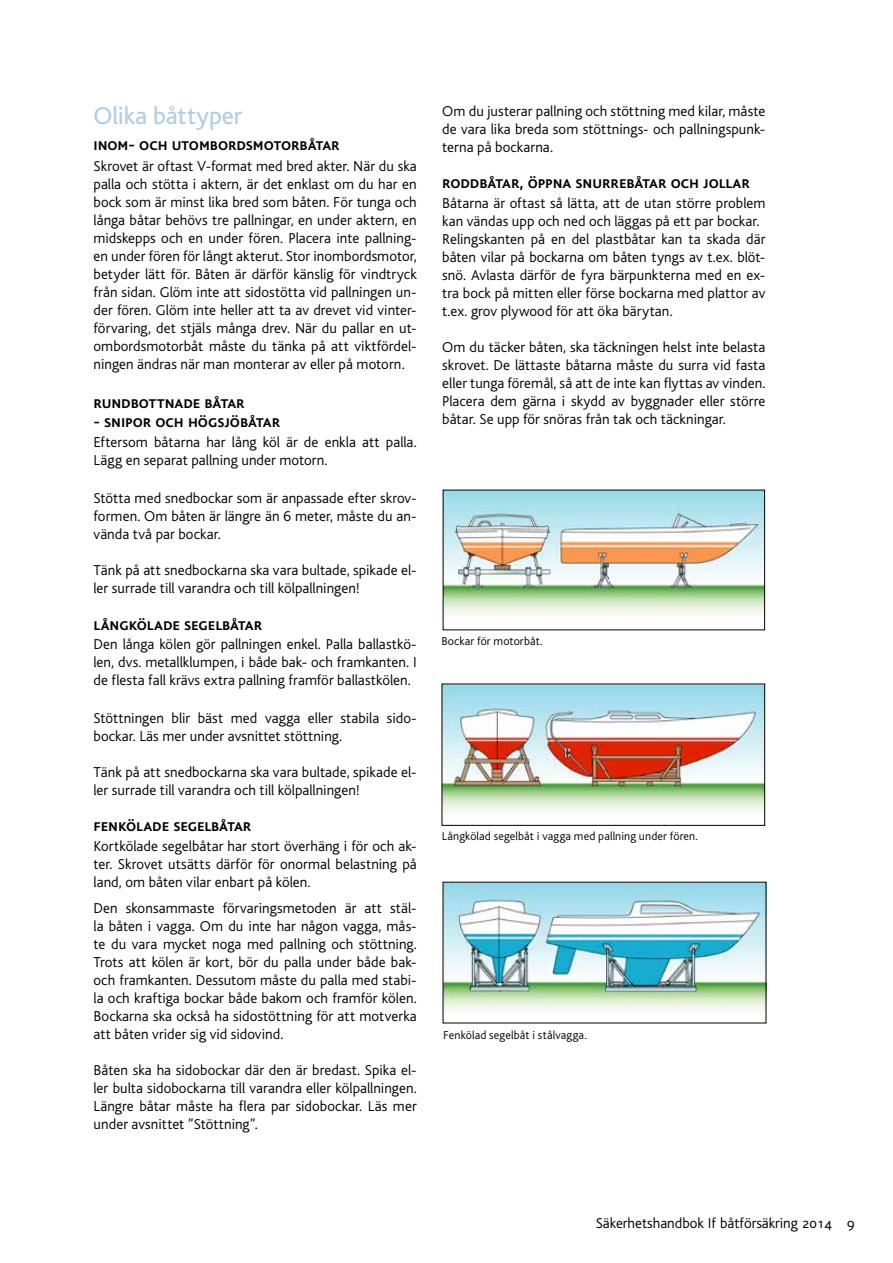
<style>
.page{position:relative;width:893px;height:1263px;background:#fff}
.page>*{position:absolute;margin:0;border:0;box-sizing:border-box;transform-origin:0 0}
.t1{font:25.5px "Bliss If";letter-spacing:-.005em;color:#b2cde1}
.t2{font:500 18px "Bliss If Caps";letter-spacing:-.005em;color:#000}
.t3{font:300 15px/18px "Bliss If";letter-spacing:.005em;color:#000;text-align:justify}
.t4{font:300 12px "Bliss If";letter-spacing:.015em;color:#000}
.s1{font-family:"Bliss If Caps"}
</style>
<div class="page">
<img style="left:445px;top:492px;width:318px;height:127px">
<img style="left:444px;top:686px;width:319px;height:127px">
<img style="left:445px;top:884px;width:319px;height:127px">
<h1 class="t1" style="left:94px;top:102px;width:150px">Olika båttyper</h1>
<p class="t2" style="left:94px;top:135px;width:248px">inom- och utombordsmotorbåtar</p>
<p class="t3" style="left:94px;top:157px;width:325px">Skrovet är oftast V-format med bred akter. När du ska palla och stötta i aktern, är det enklast om du har en bock som är minst lika bred som båten. För tunga och långa båtar behövs tre pallningar, en under aktern, en midskepps och en under fören. Placera inte pallning&shy;en under fören för långt akterut. Stor inombordsmotor, betyder lätt för. Båten är därför känslig för vindtryck från sidan. Glöm inte att sidostötta vid pallningen un&shy;der fören. Glöm inte heller att ta av drevet vid vinter&shy;förvaring, det stjäls många drev. När du pallar en ut&shy;ombordsmotorbåt måste du tänka på att viktfördel&shy;ningen ändras när man monterar av eller på motorn.</p>
<p class="t2" style="left:94px;top:393px;width:153px">rundbottnade båtar</p>
<p class="t2" style="left:94px;top:412px;width:188px">- snipor och högsjöbåtar</p>
<p class="t3" style="left:94px;top:433px;width:325px">Eftersom båtarna har lång köl är de enkla att palla.<br>Lägg en separat pallning under motorn.</p>
<p class="t3" style="left:94px;top:489px;width:325px">Stötta med snedbockar som är anpassade efter skrov&shy;formen. Om båten är längre än 6 meter, måste du an&shy;vända två par bockar.</p>
<p class="t3" style="left:94px;top:561px;width:325px">Tänk på att snedbockarna ska vara bultade, spikade el&shy;ler surrade till varandra och till kölpallningen!</p>
<p class="t2" style="left:94px;top:614px;width:170px">långkölade segelbåtar</p>
<p class="t3" style="left:94px;top:636px;width:325px">Den långa kölen gör pallningen enkel. Palla ballastkö&shy;len, dvs. metallklumpen, i både bak- och framkanten. I de flesta fall krävs extra pallning framför ballastkölen.</p>
<p class="t3" style="left:94px;top:709px;width:323px">Stöttningen blir bäst med vagga eller stabila sido&shy;bockar. Läs mer under avsnittet stöttning.</p>
<p class="t3" style="left:94px;top:763px;width:325px">Tänk på att snedbockarna ska vara bultade, spikade el&shy;ler surrade till varandra och till kölpallningen!</p>
<p class="t2" style="left:94px;top:816px;width:159px">fenkölade segelbåtar</p>
<p class="t3" style="left:94px;top:837px;width:325px">Kortkölade segelbåtar har stort överhäng i för och ak&shy;ter. Skrovet utsätts därför för onormal belastning på land, om båten vilar enbart på kölen.</p>
<p class="t3" style="left:94px;top:899px;width:325px">Den skonsammaste förvaringsmetoden är att stäl&shy;la båten i vagga. Om du inte har någon vagga, mås&shy;te du vara mycket noga med pallning och stöttning.<br>Trots att kölen är kort, bör du palla under både bak&shy;och framkanten. Dessutom måste du palla med stabi&shy;la och kraftiga bockar både bakom och framför kölen.<br>Bockarna ska också ha sidostöttning för att motverka att båten vrider sig vid sidovind.</p>
<p class="t3" style="left:94px;top:1061px;width:325px">Båten ska ha sidobockar där den är bredast. Spika el&shy;ler bulta sidobockarna till varandra eller kölpallningen.<br>Längre båtar måste ha flera par sidobockar. Läs mer under avsnittet ”Stöttning”.</p>
<p class="t3" style="left:442px;top:102px;width:325px">Om du justerar pallning och stöttning med kilar, måste de vara lika breda som stöttnings- och pallningspunk&shy;terna på bockarna.</p>
<p class="t2" style="left:442px;top:172px;width:309px">roddbåtar, öppna snurrebåtar och jollar</p>
<p class="t3" style="left:442px;top:194px;width:325px;text-align:left">Båtarna är oftast så lätta, att de utan större problem kan vändas upp och ned och läggas på ett par bockar.<br>Relingskanten på en del plastbåtar kan ta skada där båten vilar på bockarna om båten tyngs av t.ex. blöt&shy;snö. Avlasta därför de fyra bärpunkterna med en ex&shy;tra bock på mitten eller förse bockarna med plattor av t.ex. grov plywood för att öka bärytan.</p>
<p class="t3" style="left:442px;top:338px;width:325px">Om du täcker båten, ska täckningen helst inte belasta skrovet. De lättaste båtarna måste du surra vid fasta eller tunga föremål, så att de inte kan flyttas av vinden.<br>Placera dem gärna i skydd av byggnader eller större båtar. Se upp för snöras från tak och täckningar.</p>
<p class="t4" style="left:441px;top:634px;width:103px">Bockar för motorbåt.</p>
<p class="t4" style="left:442px;top:829px;width:257px">Långkölad segelbåt i vagga med pallning under fören.</p>
<p class="t4" style="left:443px;top:1029px;width:145px">Fenkölad segelbåt i stålvagga.</p>
<p class="t3" style="left:596px;top:1214px;width:260px">Säkerhetshandbok If båtförsäkring <span class="s1">2014 9</span></p>
</div>
